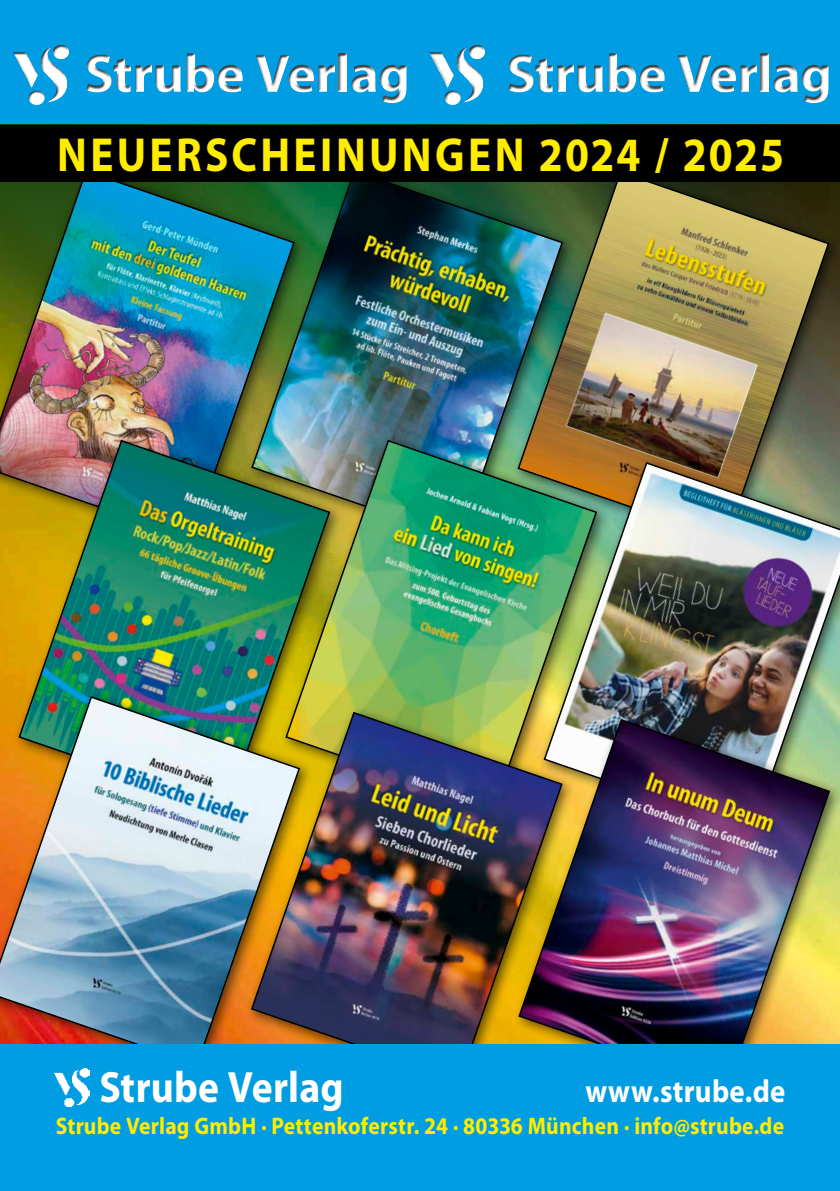
<style>
.page{position:relative;width:840px;height:1191px;background:#fff}
.page>*{position:absolute;margin:0;border:0;box-sizing:border-box;transform-origin:0 0}
.t1{font:700 54px "Myriad Pro";letter-spacing:-.005em;color:#fff}
.t2{font:700 48px "Myriad Pro";letter-spacing:.075em;color:#ffed00;scale:.9 1}
.t3{font:700 44px "Myriad Pro";letter-spacing:.005em;color:#fff;scale:.9 1}
.t4{font:700 32px "Myriad Pro";letter-spacing:.01em;color:#fff;scale:.9 1}
.t5{font:700 24px "Myriad Pro";letter-spacing:.01em;color:#ffed00;scale:.9 1}
</style>
<div class="page">
<div style="left:511px;top:165px;width:328px;height:389px;background:#000;opacity:.6"></div>
<img style="left:575px;top:181px;width:254px;height:275px">
<img style="left:609px;top:461px;width:230px;height:252px">
<img style="left:0;top:181px;width:245px;height:360px">
<div style="left:245px;top:164px;width:330px;height:389px;background:#000;opacity:.6"></div>
<img style="left:250px;top:181px;width:313px;height:253px">
<div style="left:12px;top:434px;width:331px;height:388px;background:#000;opacity:.6"></div>
<img style="left:17px;top:439px;width:262px;height:251px">
<div style="left:279px;top:433px;width:330px;height:389px;background:#000;opacity:.6"></div>
<img style="left:284px;top:439px;width:313px;height:274px">
<img style="left:0;top:695px;width:301px;height:349px">
<div style="left:244px;top:705px;width:331px;height:389px;background:#000;opacity:.6"></div>
<img style="left:250px;top:711px;width:313px;height:333px">
<div style="left:512px;top:713px;width:327px;height:388px;background:#000;opacity:.6"></div>
<img style="left:517px;top:718px;width:313px;height:326px">
<div style="left:0;top:1044px;width:839px;height:147px;background:#009de2"></div>
<img style="left:54px;top:1068px;width:36px;height:38px">
<div style="left:0;top:125px;width:839px;height:56px;background:#000"></div>
<div style="left:0;top:0;width:839px;height:124px;background:#009de2"></div>
<div style="left:84px;top:51px;width:325px;height:52px;background:#000;opacity:.75"></div>
<div style="left:13px;top:49px;width:56px;height:56px;background:#fff;opacity:.5"></div>
<div style="left:13px;top:45px;width:56px;height:57px;background:#000;opacity:.75"></div>
<div style="left:505px;top:51px;width:326px;height:52px;background:#000;opacity:.75"></div>
<div style="left:429px;top:49px;width:56px;height:56px;background:#fff;opacity:.5"></div>
<div style="left:429px;top:45px;width:56px;height:57px;background:#000;opacity:.75"></div>
<h1 class="t1" style="left:84px;top:38px;width:327px">Strube Verlag</h1>
<h1 class="t1" style="left:506px;top:38px;width:327px">Strube Verlag</h1>
<h2 class="t2" style="left:57px;top:124px;width:808px">NEUERSCHEINUNGEN 2024 / 2025</h2>
<h3 class="t3" style="left:99px;top:1058px;width:272px">Strube Verlag</h3>
<h3 class="t4" style="left:585px;top:1070px;width:223px">www.strube.de</h3>
<p class="t5" style="left:56px;top:1110px;width:810px">Strube Verlag GmbH . Pettenkoferstr. 24 . 80336 München . info@strube.de</p>
</div>
